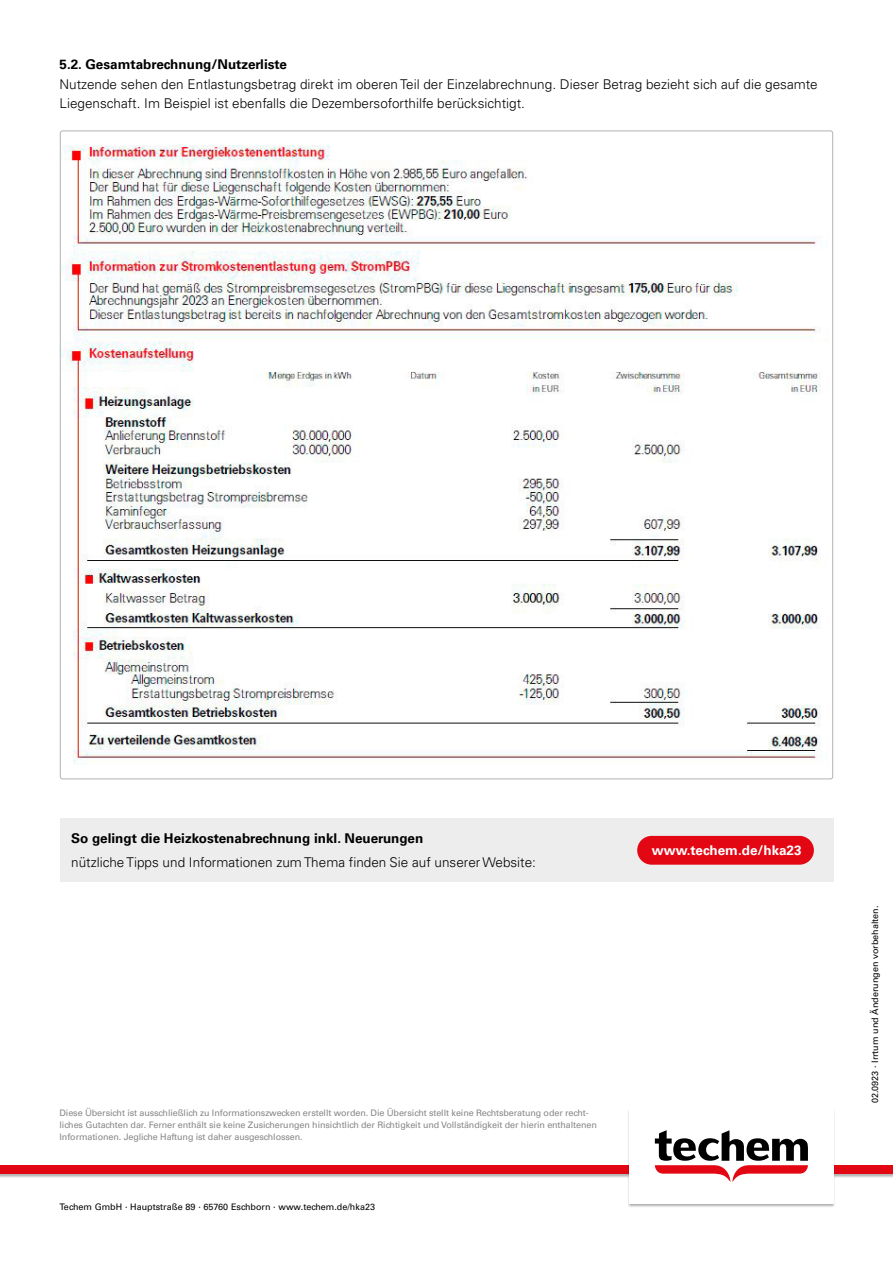
<style>
.page{position:relative;width:893px;height:1263px;background:#fff}
.page>*{position:absolute;margin:0;border:0;box-sizing:border-box;transform-origin:0 0}
.t1{font:300 13.5px/19.5px "Univers LT Pro 45";color:#000}
.t2{font:700 13.5px "Univers LT Pro 65";color:#000}
.t3{font:700 13.5px "Univers LT Pro 65";color:#fff}
.t4{font:9px/12px "Univers LT Pro 55 Roman";letter-spacing:-.01em;color:#878787}
.t5{font:9px "Univers LT Pro 55 Roman";color:#000}
</style>
<div class="page">
<div style="left:0;top:1165px;width:893px;height:13px;background:#000;opacity:.3"></div>
<div style="left:0;top:1165px;width:893px;height:9px;background:#e30613"></div>
<div style="left:627px;top:1109px;width:208px;height:98px;background:#000;opacity:.3"></div>
<div style="left:629px;top:1109px;width:204px;height:94px;background:#fff"></div>
<svg style="left:655px;top:1130px;width:153px;height:52px"></svg>
<img style="left:60px;top:131px;width:773px;height:634px">
<div style="left:60px;top:818px;width:773px;height:64px;background:#ededed"></div>
<div style="left:637px;top:836px;width:177px;height:29px;background:#e30613;border-radius:14px"></div>
<h1 class="t2" style="left:60px;top:55px;width:229px">5.2. Gesamtabrechnung/Nutzerliste</h1>
<h1 class="t1" style="left:60px;top:74px;width:760px">Nutzende sehen den Entlastungsbetrag direkt im oberen Teil der Einzelabrechnung. Dieser Betrag bezieht sich auf die gesamte<br>Liegenschaft. Im Beispiel ist ebenfalls die Dezembersoforthilfe berücksichtigt.</h1>
<h1 class="t2" style="left:71px;top:829px;width:353px">So gelingt die Heizkostenabrechnung inkl. Neuerungen</h1>
<h1 class="t1" style="left:71px;top:852px;width:466px">nützliche Tipps und Informationen zum Thema finden Sie auf unserer Website:</h1>
<h1 class="t3" style="left:652px;top:840px;width:151px">www.techem.de/hka23</h1>
<p class="t4" style="left:60px;top:1106px;width:539px">Diese Übersicht ist ausschließlich zu Informationszwecken erstellt worden. Die Übersicht stellt keine Rechtsberatung oder recht&shy;liches Gutachten dar. Ferner enthält sie keine Zusicherungen hinsichtlich der Richtigkeit und Vollständigkeit der hierin enthaltenen<br>Informationen. Jegliche Haftung ist daher ausgeschlossen.</p>
<p class="t5" style="left:60px;top:1200px;width:317px">Techem GmbH · Hauptstraße 89 · 65760 Eschborn · www.techem.de/hka23</p>
<p class="t5" style="left:869px;top:1103px;width:199px;rotate:-90deg">02.0923 · Irrtum und Änderungen vorbehalten.</p>
</div>
